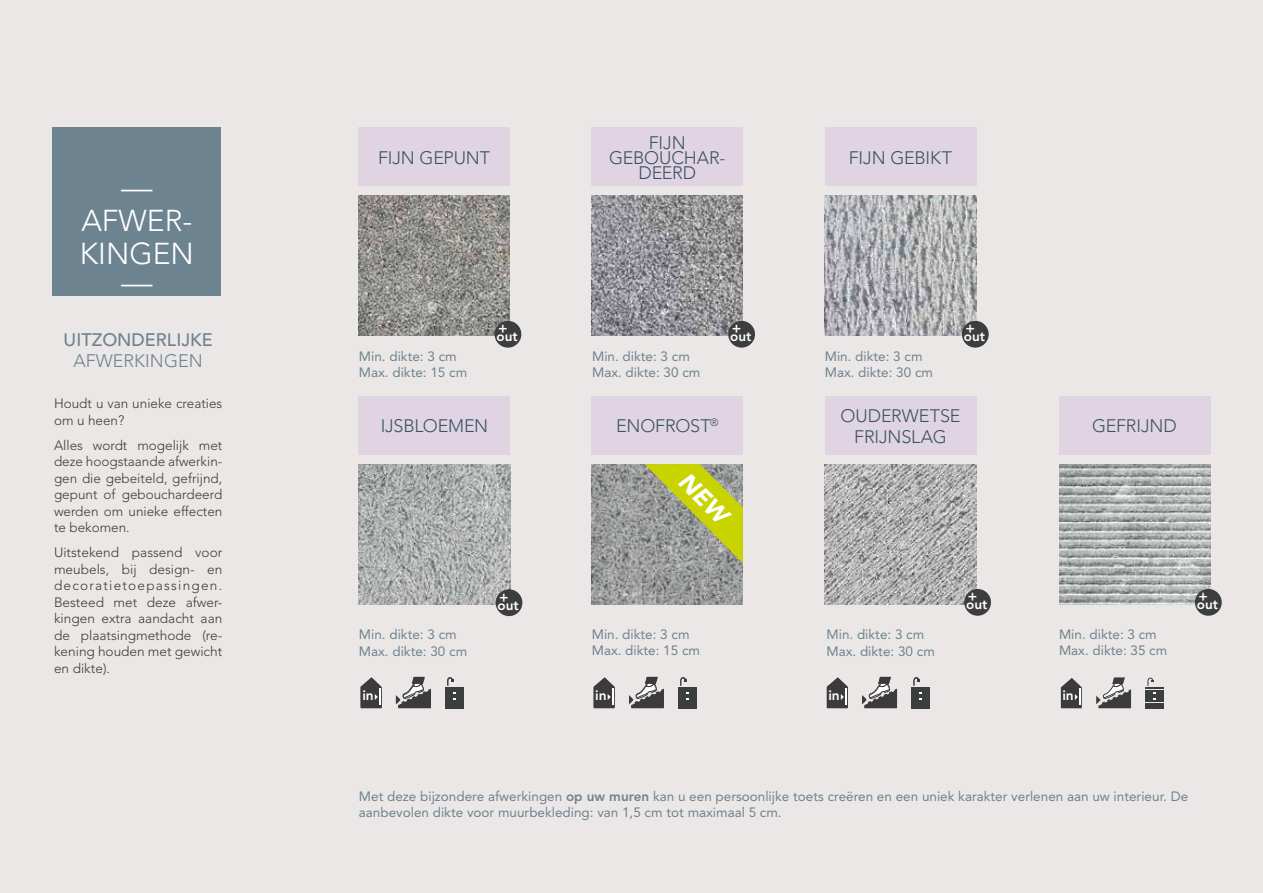
<style>
.page{position:relative;width:1263px;height:893px;background:#ebe7e6}
.page>*{position:absolute;margin:0;border:0;box-sizing:border-box;transform-origin:0 0}
.t1{font:300 31.35px "Avenir LT Std";color:#fff}
.t2{font:300 30px/33px "Avenir LT Std";color:#fff}
.t3{font:300 18px/15px "Avenir LT Std";letter-spacing:-.01em;color:#3b5363;text-align:center}
.t4{font:500 18px "Avenir LT Std";color:#6d838f}
.t5{font:300 18px "Avenir LT Std";color:#6d838f}
.t6{font:800 14.25px "Avenir LT Std";color:#fff}
.t7{font:800 13.65px "Avenir LT Std";color:#fff}
.t8{font:13.5px/16.2px "Avenir LT Std";color:#6d838f}
.t9{font:300 13.5px/16.5px "Avenir LT Std";color:#3c3c3b;text-align:justify}
.t10{font:800 13.5px "Avenir LT Std";color:#fff}
.s1{font-weight:800}
</style>
<div class="page">
<div style="left:53px;top:128px;width:168px;height:168px;background:#6d838f"></div>
<div style="left:445px;top:702px;width:19px;height:6px;background:#3c3d3d"></div>
<div style="left:678px;top:702px;width:19px;height:6px;background:#3c3d3d"></div>
<div style="left:911px;top:702px;width:19px;height:6px;background:#3c3d3d"></div>
<div style="left:678px;top:696px;width:19px;height:6px;background:#3c3d3d"></div>
<div style="left:678px;top:703px;width:19px;height:6px;background:#3c3d3d"></div>
<svg style="left:678px;top:677px;width:19px;height:23px"></svg>
<svg style="left:629px;top:677px;width:35px;height:31px"></svg>
<svg style="left:594px;top:677px;width:21px;height:31px"></svg>
<div style="left:445px;top:696px;width:19px;height:6px;background:#3c3d3d"></div>
<div style="left:445px;top:703px;width:19px;height:6px;background:#3c3d3d"></div>
<svg style="left:445px;top:677px;width:19px;height:23px"></svg>
<svg style="left:396px;top:677px;width:35px;height:31px"></svg>
<svg style="left:360px;top:677px;width:22px;height:31px"></svg>
<img style="left:359px;top:196px;width:151px;height:140px">
<img style="left:592px;top:196px;width:151px;height:140px">
<img style="left:825px;top:196px;width:151px;height:140px">
<div style="left:359px;top:128px;width:151px;height:58px;background:#e1d4e2"></div>
<div style="left:592px;top:128px;width:151px;height:58px;background:#e1d4e2"></div>
<div style="left:825px;top:128px;width:151px;height:58px;background:#e1d4e2"></div>
<div style="left:592px;top:396px;width:151px;height:58px;background:#e1d4e2"></div>
<img style="left:592px;top:464px;width:151px;height:140px">
<div style="left:911px;top:696px;width:19px;height:6px;background:#3c3d3d"></div>
<div style="left:911px;top:703px;width:19px;height:6px;background:#3c3d3d"></div>
<svg style="left:911px;top:677px;width:19px;height:23px"></svg>
<svg style="left:862px;top:677px;width:35px;height:31px"></svg>
<svg style="left:827px;top:677px;width:21px;height:31px"></svg>
<img style="left:825px;top:464px;width:151px;height:140px">
<div style="left:825px;top:396px;width:151px;height:58px;background:#e1d4e2"></div>
<div style="left:964px;top:589px;width:27px;height:27px;background:#3c3d3d;border-radius:50%"></div>
<div style="left:495px;top:321px;width:26px;height:27px;background:#3c3d3d;border-radius:50%"></div>
<div style="left:728px;top:321px;width:27px;height:27px;background:#3c3d3d;border-radius:50%"></div>
<div style="left:962px;top:321px;width:27px;height:27px;background:#3c3d3d;border-radius:50%"></div>
<div style="left:359px;top:396px;width:151px;height:58px;background:#e1d4e2"></div>
<img style="left:359px;top:464px;width:151px;height:140px">
<div style="left:496px;top:589px;width:26px;height:27px;background:#3c3d3d;border-radius:50%"></div>
<div style="left:1145px;top:690px;width:19px;height:6px;background:#3c3d3d"></div>
<div style="left:1145px;top:696px;width:19px;height:6px;background:#3c3d3d"></div>
<div style="left:1145px;top:703px;width:19px;height:6px;background:#3c3d3d"></div>
<svg style="left:1145px;top:677px;width:19px;height:16px"></svg>
<svg style="left:1096px;top:677px;width:35px;height:31px"></svg>
<svg style="left:1061px;top:678px;width:21px;height:30px"></svg>
<div style="left:1059px;top:396px;width:151px;height:58px;background:#e1d4e2"></div>
<img style="left:1059px;top:464px;width:151px;height:140px">
<div style="left:1195px;top:589px;width:27px;height:27px;background:#3c3d3d;border-radius:50%"></div>
<svg style="left:644px;top:464px;width:99px;height:99px"></svg>
<h1 class="t1" style="left:121px;top:169px;width:33px">—</h1>
<h2 class="t2" style="left:80px;top:204px;width:115px">AFWER-<br>KINGEN</h2>
<h1 class="t1" style="left:121px;top:263px;width:33px">—</h1>
<h3 class="t4" style="left:64px;top:329px;width:151px">UITZONDERLIJKE</h3>
<h3 class="t5" style="left:74px;top:350px;width:131px">AFWERKINGEN</h3>
<p class="t9" style="left:54px;top:396px;width:170px">Houdt u van unieke creaties om u heen?</p>
<p class="t9" style="left:54px;top:437px;width:170px">Alles wordt mogelijk met deze hoogstaande afwerkin&shy;gen die gebeiteld, gefrijnd, gepunt of gebouchardeerd werden om unieke effecten te bekomen.</p>
<p class="t9" style="left:54px;top:545px;width:170px">Uitstekend passend voor meubels, bij design- en decoratietoepassingen.<br>Besteed met deze afwer&shy;kingen extra aandacht aan de plaatsingmethode (re&shy;kening houden met gewicht en dikte).</p>
<h3 class="t3" style="left:378px;top:150px;width:114px">FIJN GEPUNT</h3>
<h3 class="t3" style="left:609px;top:135px;width:118px">FIJN<br>GEBOUCHAR-<br>DEERD</h3>
<h3 class="t3" style="left:849px;top:150px;width:105px">FIJN GEBIKT</h3>
<p class="t6" style="left:498px;top:320px;width:11px">+</p>
<p class="t10" style="left:496px;top:329px;width:23px">out</p>
<p class="t6" style="left:732px;top:320px;width:11px">+</p>
<p class="t10" style="left:730px;top:329px;width:23px">out</p>
<p class="t6" style="left:965px;top:320px;width:11px">+</p>
<p class="t10" style="left:964px;top:329px;width:23px">out</p>
<p class="t8" style="left:359px;top:349px;width:110px">Min. dikte: 3 cm<br>Max. dikte: 15 cm</p>
<p class="t8" style="left:592px;top:349px;width:110px">Min. dikte: 3 cm<br>Max. dikte: 30 cm</p>
<p class="t8" style="left:825px;top:349px;width:110px">Min. dikte: 3 cm<br>Max. dikte: 30 cm</p>
<h3 class="t3" style="left:381px;top:418px;width:109px">IJSBLOEMEN</h3>
<h3 class="t3" style="left:616px;top:418px;width:104px">ENOFROST<sup>®</sup></h3>
<h3 class="t3" style="left:840px;top:405px;width:121px;line-height:21px">OUDERWETSE<br>FRIJNSLAG</h3>
<h3 class="t3" style="left:1092px;top:418px;width:86px">GEFRIJND</h3>
<p class="t8" style="left:359px;top:627px;width:110px">Min. dikte: 3 cm<br>Max. dikte: 30 cm</p>
<p class="t7" style="left:362px;top:687px;width:13px">in</p>
<p class="t6" style="left:499px;top:588px;width:11px">+</p>
<p class="t10" style="left:497px;top:597px;width:23px">out</p>
<p class="t8" style="left:592px;top:626px;width:110px">Min. dikte: 3 cm<br>Max. dikte: 15 cm</p>
<p class="t7" style="left:595px;top:687px;width:13px">in</p>
<p class="t8" style="left:826px;top:627px;width:110px">Min. dikte: 3 cm<br>Max. dikte: 30 cm</p>
<p class="t7" style="left:828px;top:687px;width:13px">in</p>
<p class="t6" style="left:968px;top:588px;width:11px">+</p>
<p class="t10" style="left:966px;top:597px;width:23px">out</p>
<p class="t8" style="left:1059px;top:626px;width:110px">Min. dikte: 3 cm<br>Max. dikte: 35 cm</p>
<p class="t7" style="left:1062px;top:687px;width:13px">in</p>
<p class="t6" style="left:1198px;top:588px;width:11px">+</p>
<p class="t10" style="left:1197px;top:597px;width:23px">out</p>
<p class="t8" style="left:359px;top:788px;width:831px">Met deze bijzondere afwerkingen <span class="s1">op uw muren</span> kan u een persoonlijke toets creëren en een uniek karakter verlenen aan uw interieur. De aanbevolen dikte voor muurbekleding: van 1,5 cm tot maximaal 5 cm.</p>
</div>
